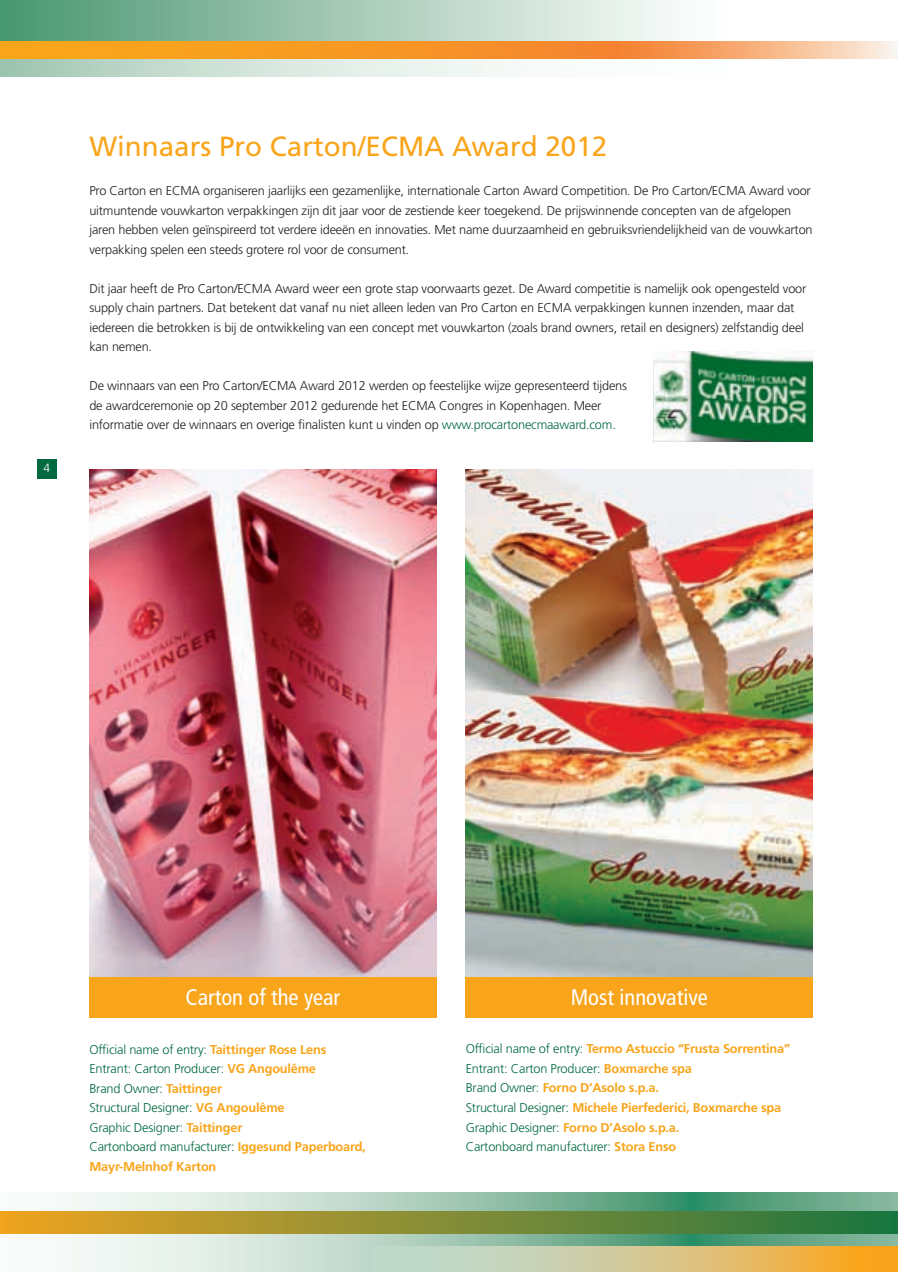
<style>
.page{position:relative;width:898px;height:1272px;background:#fff}
.page>*{position:absolute;margin:0;border:0;box-sizing:border-box;transform-origin:0 0}
.t1{font:27.75px "Frutiger LT Std";color:#f9a51b}
.t2{font:condensed 22.5px "Frutiger LT Std";color:#fff}
.t3{font:300 12.75px/19.5px "Frutiger LT Std";letter-spacing:-.015em;color:#231f20}
.t4{font:700 12.75px/19.5px "Frutiger LT Std";letter-spacing:-.015em;color:#f9a51b}
.t5{font:300 12.75px/19.5px "Frutiger LT Std";letter-spacing:-.015em;color:#00693f}
.t6{font:300 12px "Frutiger LT Std";color:#fff}
.s1{color:#00693f}
.s2{font-weight:700;color:#f9a51b}
.s3{font-weight:300;color:#00693f}
</style>
<div class="page">
<svg style="left:0;top:1192px;width:689px;height:79px"></svg>
<div style="left:689px;top:1192px;width:208px;height:79px;background:linear-gradient(to right,#2f8e66,#8eb9a1)"></div>
<div style="left:0;top:1211px;width:897px;height:22px;background:linear-gradient(to right,#eda425,#1c7544)"></div>
<svg style="left:0;top:58px;width:897px;height:18px"></svg>
<div style="left:0;top:0;width:738px;height:46px;background:linear-gradient(to right,#4b9672,#fff)"></div>
<svg style="left:0;top:41px;width:897px;height:17px"></svg>
<svg style="left:371px;top:1246px;width:526px;height:25px"></svg>
<img style="left:653px;top:351px;width:159px;height:90px">
<img style="left:89px;top:469px;width:347px;height:508px">
<div style="left:89px;top:977px;width:347px;height:40px;background:#f9a51b"></div>
<img style="left:465px;top:469px;width:347px;height:508px">
<div style="left:465px;top:977px;width:347px;height:40px;background:#f9a51b"></div>
<div style="left:37px;top:459px;width:20px;height:20px;background:#00693f"></div>
<p class="t6" style="left:43px;top:461px;width:8px">4</p>
<h1 class="t1" style="left:89px;top:130px;width:519px">Winnaars Pro Carton/ECMA Award 2012</h1>
<p class="t3" style="left:89px;top:181px;width:724px">Pro Carton en ECMA organiseren jaarlijks een gezamenlijke, internationale Carton Award Competition. De Pro Carton/ECMA Award voor uitmuntende vouwkarton verpakkingen zijn dit jaar voor de zestiende keer toegekend. De prijswinnende concepten van de afgelopen jaren hebben velen geïnspireerd tot verdere ideeën en innovaties. Met name duurzaamheid en gebruiksvriendelijkheid van de vouwkarton verpakking spelen een steeds grotere rol voor de consument.</p>
<p class="t3" style="left:89px;top:279px;width:718px">Dit jaar heeft de Pro Carton/ECMA Award weer een grote stap voorwaarts gezet. De Award competitie is namelijk ook opengesteld voor supply chain partners. Dat betekent dat vanaf nu niet alleen leden van Pro Carton en ECMA verpakkingen kunnen inzenden, maar dat iedereen die betrokken is bij de ontwikkeling van een concept met vouwkarton (zoals brand owners, retail en designers) zelfstandig deel kan nemen.</p>
<p class="t3" style="left:89px;top:376px;width:539px">De winnaars van een Pro Carton/ECMA Award 2012 werden op feestelijke wijze gepresenteerd tijdens de awardceremonie op 20 september 2012 gedurende het ECMA Congres in Kopenhagen. Meer informatie over de winnaars en overige finalisten kunt u vinden op <span class="s1">www.procartonecmaaward.com.</span></p>
<h2 class="t2" style="left:185px;top:984px;width:156px">Carton of the year</h2>
<h2 class="t2" style="left:570px;top:984px;width:139px">Most innovative</h2>
<p class="t5" style="left:89px;top:1039px;width:278px">Official name of entry: <span class="s2">Taittinger Rose Lens </span>Entrant: Carton Producer: <span class="s2">VG Angoulême<br></span>Brand Owner: <span class="s2">Taittinger<br></span>Structural Designer: <span class="s2">VG Angoulême<br></span>Graphic Designer: <span class="s2">Taittinger<br></span>Cartonboard manufacturer: <span class="s2">Iggesund Paperboard, Mayr-Melnhof Karton</span></p>
<p class="t4" style="left:465px;top:1039px;width:326px"><span class="s3">Official name of entry:</span> Termo Astuccio “Frusta Sorrentina” <span class="s3">Entrant: Carton Producer:</span> Boxmarche spa<br><span class="s3">Brand Owner:</span> Forno D’Asolo s.p.a.<br><span class="s3">Structural Designer:</span> Michele Pierfederici, Boxmarche spa <span class="s3">Graphic Designer:</span> Forno D’Asolo s.p.a.<br><span class="s3">Cartonboard manufacturer:</span> Stora Enso</p>
</div>
